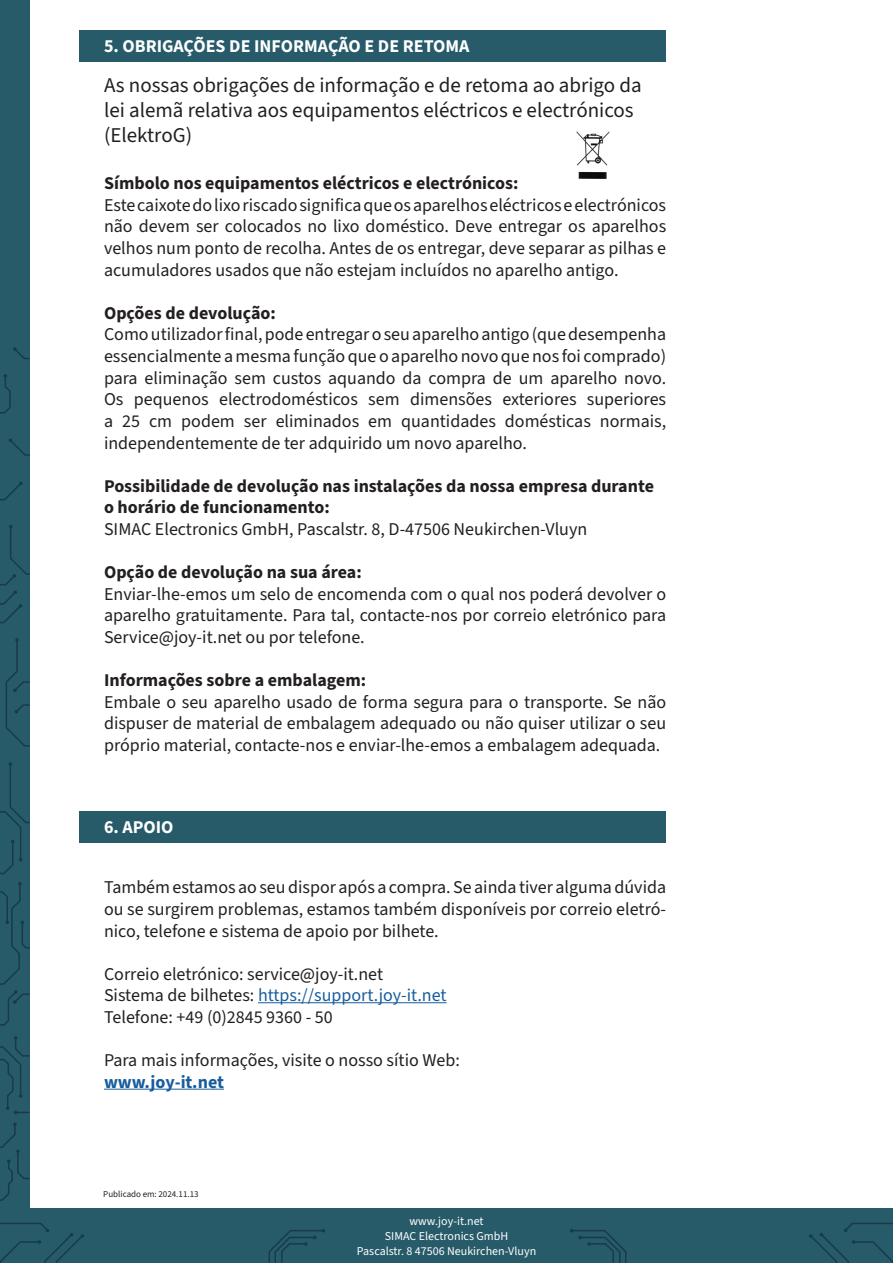
<style>
.page{position:relative;width:893px;height:1263px;background:#fff}
.page>*{position:absolute;margin:0;border:0;box-sizing:border-box;transform-origin:0 0}
.t1{font:21px/25.2px "Source Sans 3";color:#231f20}
.t2{font:18px/21.6px "Source Sans 3";color:#231f20;text-align:justify}
.t3{font:700 18px/21.6px "Source Sans 3";color:#231f20}
.t4{font:18px "Source Sans 3";color:#175d9e}
.t5{font:700 18px "Source Sans 3";color:#fff}
.t6{font:700 18px "Source Sans 3";color:#175d9e}
.t7{font:12px "Source Sans 3";color:#fff}
.t8{font:9px "Source Sans 3";color:#231f20}
.s1{color:#231f20}
</style>
<div class="page">
<div style="left:0;top:0;width:30px;height:1263px;background:#275b6a"></div>
<svg style="left:0;top:1122px;width:30px;height:79px"></svg>
<svg style="left:0;top:1036px;width:30px;height:78px"></svg>
<svg style="left:0;top:882px;width:30px;height:144px"></svg>
<svg style="left:0;top:762px;width:30px;height:112px"></svg>
<svg style="left:5px;top:638px;width:25px;height:109px"></svg>
<svg style="left:0;top:525px;width:30px;height:99px"></svg>
<svg style="left:0;top:482px;width:23px;height:19px"></svg>
<svg style="left:9px;top:438px;width:21px;height:18px"></svg>
<svg style="left:0;top:374px;width:11px;height:40px"></svg>
<svg style="left:13px;top:347px;width:17px;height:12px"></svg>
<div style="left:80px;top:30px;width:586px;height:32px;background:#275b6a"></div>
<div style="left:0;top:1209px;width:893px;height:54px;background:#275b6a"></div>
<svg style="left:268px;top:1229px;width:57px;height:34px"></svg>
<svg style="left:570px;top:1229px;width:57px;height:34px"></svg>
<svg style="left:0;top:1223px;width:84px;height:40px"></svg>
<svg style="left:809px;top:1223px;width:84px;height:40px"></svg>
<div style="left:80px;top:811px;width:586px;height:32px;background:#275b6a"></div>
<hr style="left:258px;top:1002px;width:189px;height:1px;background:#175d9e">
<hr style="left:104px;top:1089px;width:120px;height:1px;background:#175d9e">
<img style="left:576px;top:131px;width:33px;height:47px">
<p class="t5" style="left:104px;top:34px;width:367px">5. OBRIGAÇÕES DE INFORMAÇÃO E DE RETOMA</p>
<p class="t1" style="left:104px;top:72px;width:539px">As nossas obrigações de informação e de retoma ao abrigo da lei alemã relativa aos equipamentos eléctricos e electrónicos (ElektroG)</p>
<p class="t3" style="left:104px;top:172px;width:416px">Símbolo nos equipamentos eléctricos e electrónicos:</p>
<p class="t2" style="left:104px;top:194px;width:564px">Este caixote do lixo riscado significa que os aparelhos eléctricos e electrónicos não devem ser colocados no lixo doméstico. Deve entregar os aparelhos velhos num ponto de recolha. Antes de os entregar, deve separar as pilhas e acumuladores usados que não estejam incluídos no aparelho antigo.</p>
<p class="t3" style="left:104px;top:302px;width:173px">Opções de devolução:</p>
<p class="t2" style="left:104px;top:324px;width:564px">Como utilizador final, pode entregar o seu aparelho antigo (que desempenha essencialmente a mesma função que o aparelho novo que nos foi comprado) para eliminação sem custos aquando da compra de um aparelho novo.<br>Os pequenos electrodomésticos sem dimensões exteriores superiores a 25 cm podem ser eliminados em quantidades domésticas normais, independentemente de ter adquirido um novo aparelho.</p>
<p class="t3" style="left:104px;top:475px;width:551px">Possibilidade de devolução nas instalações da nossa empresa durante o horário de funcionamento:</p>
<p class="t2" style="left:104px;top:518px;width:485px">SIMAC Electronics GmbH, Pascalstr. 8, D-47506 Neukirchen-Vluyn</p>
<p class="t3" style="left:104px;top:561px;width:259px">Opção de devolução na sua área:</p>
<p class="t2" style="left:104px;top:583px;width:564px">Enviar-lhe-emos um selo de encomenda com o qual nos poderá devolver o aparelho gratuitamente. Para tal, contacte-nos por correio eletrónico para Service@joy-it.net ou por telefone.</p>
<p class="t3" style="left:104px;top:669px;width:264px">Informações sobre a embalagem:</p>
<p class="t2" style="left:104px;top:691px;width:564px">Embale o seu aparelho usado de forma segura para o transporte. Se não dispuser de material de embalagem adequado ou não quiser utilizar o seu próprio material, contacte-nos e enviar-lhe-emos a embalagem adequada.</p>
<p class="t5" style="left:104px;top:815px;width:71px">6. APOIO</p>
<p class="t2" style="left:104px;top:877px;width:564px">Também estamos ao seu dispor após a compra. Se ainda tiver alguma dúvida ou se surgirem problemas, estamos também disponíveis por correio eletró&shy;nico, telefone e sistema de apoio por bilhete.</p>
<p class="t2" style="left:104px;top:963px;width:281px">Correio eletrónico: service@joy-it.net</p>
<p class="t4" style="left:104px;top:984px;width:344px"><span class="s1">Sistema de bilhetes:</span> https://support.joy-it.net</p>
<p class="t2" style="left:104px;top:1006px;width:230px">Telefone: +49 (0)2845 9360 - 50</p>
<p class="t2" style="left:104px;top:1049px;width:357px">Para mais informações, visite o nosso sítio Web:</p>
<p class="t6" style="left:104px;top:1070px;width:122px">www.joy-it.net</p>
<p class="t8" style="left:103px;top:1188px;width:97px">Publicado em: 2024.11.13</p>
<p class="t7" style="left:410px;top:1213px;width:75px">www.joy-it.net</p>
<p class="t7" style="left:385px;top:1228px;width:125px">SIMAC Electronics GmbH</p>
<p class="t7" style="left:357px;top:1243px;width:181px">Pascalstr. 8 47506 Neukirchen-Vluyn</p>
</div>
